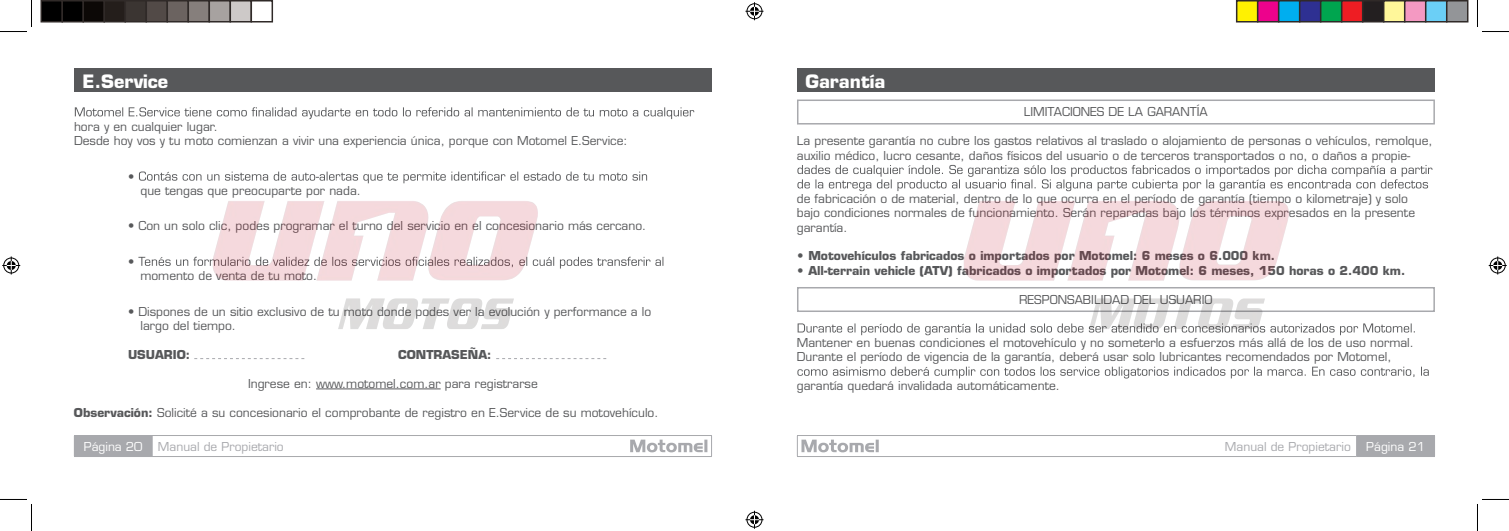
<style>
.page{position:relative;width:1509px;height:531px;background:#fff}
.page>*{position:absolute;margin:0;border:0;box-sizing:border-box;transform-origin:0 0}
.t1{font:700 18px "Eurostile LT Std";color:#fff}
.t2{font:12px/14.4px "Eurostile LT Std";color:#57585a}
.t3{font:700 12px "Eurostile LT Std";color:#57585a}
.t4{font:12px "Eurostile LT Std";color:#a8a9ad}
.t5{font:12px "Eurostile LT Std";color:#fff}
.s1{font-weight:700}
</style>
<div class="page">
<svg style="left:0;top:0;width:32px;height:32px"></svg>
<svg style="left:0;top:499px;width:32px;height:32px"></svg>
<svg style="left:1477px;top:0;width:32px;height:32px"></svg>
<svg style="left:1477px;top:499px;width:32px;height:32px"></svg>
<svg style="left:745px;top:2px;width:18px;height:18px"></svg>
<svg style="left:745px;top:510px;width:18px;height:18px"></svg>
<svg style="left:2px;top:256px;width:18px;height:18px"></svg>
<svg style="left:1488px;top:256px;width:18px;height:18px"></svg>
<div style="left:41px;top:1px;width:21px;height:21px;background:#000"></div>
<div style="left:40px;top:0;width:23px;height:22px;border:2px solid #302a28"></div>
<div style="left:62px;top:1px;width:21px;height:21px;background:#000"></div>
<div style="left:62px;top:0;width:22px;height:22px;border:2px solid #302a28"></div>
<div style="left:83px;top:1px;width:21px;height:21px;background:#0c0806"></div>
<div style="left:82px;top:0;width:23px;height:22px;border:2px solid #302a28"></div>
<div style="left:104px;top:1px;width:21px;height:21px;background:#241e1b"></div>
<div style="left:104px;top:0;width:22px;height:22px;border:2px solid #302a28"></div>
<div style="left:125px;top:1px;width:21px;height:21px;background:#3b3532"></div>
<div style="left:124px;top:0;width:23px;height:22px;border:2px solid #302a28"></div>
<div style="left:146px;top:1px;width:21px;height:21px;background:#524a47"></div>
<div style="left:146px;top:0;width:22px;height:22px;border:2px solid #302a28"></div>
<div style="left:167px;top:1px;width:21px;height:21px;background:#6b6360"></div>
<div style="left:166px;top:0;width:23px;height:22px;border:2px solid #302a28"></div>
<div style="left:188px;top:1px;width:21px;height:21px;background:#867f7c"></div>
<div style="left:188px;top:0;width:22px;height:22px;border:2px solid #302a28"></div>
<div style="left:209px;top:1px;width:21px;height:21px;background:#a7a2a0"></div>
<div style="left:208px;top:0;width:23px;height:22px;border:2px solid #302a28"></div>
<div style="left:230px;top:1px;width:21px;height:21px;background:#cdc9c8"></div>
<div style="left:230px;top:0;width:22px;height:22px;border:2px solid #302a28"></div>
<div style="left:250px;top:0;width:23px;height:22px;border:2px solid #302a28"></div>
<div style="left:1236px;top:1px;width:21px;height:21px;background:#fff101"></div>
<div style="left:1236px;top:0;width:22px;height:22px;border:2px solid #302a28"></div>
<div style="left:1257px;top:1px;width:21px;height:21px;background:#ed028c"></div>
<div style="left:1257px;top:0;width:22px;height:22px;border:2px solid #302a28"></div>
<div style="left:1278px;top:1px;width:21px;height:21px;background:#00aeef"></div>
<div style="left:1278px;top:0;width:22px;height:22px;border:2px solid #302a28"></div>
<div style="left:1299px;top:1px;width:21px;height:21px;background:#2e3092"></div>
<div style="left:1299px;top:0;width:22px;height:22px;border:2px solid #302a28"></div>
<div style="left:1320px;top:1px;width:21px;height:21px;background:#00a54f"></div>
<div style="left:1320px;top:0;width:22px;height:22px;border:2px solid #302a28"></div>
<div style="left:1341px;top:1px;width:21px;height:21px;background:#ee1d23"></div>
<div style="left:1341px;top:0;width:22px;height:22px;border:2px solid #302a28"></div>
<div style="left:1362px;top:1px;width:21px;height:21px;background:#231f20"></div>
<div style="left:1362px;top:0;width:22px;height:22px;border:2px solid #302a28"></div>
<div style="left:1383px;top:1px;width:21px;height:21px;background:#fff79a"></div>
<div style="left:1383px;top:0;width:22px;height:22px;border:2px solid #302a28"></div>
<div style="left:1404px;top:1px;width:21px;height:21px;background:#f499c2"></div>
<div style="left:1404px;top:0;width:22px;height:22px;border:2px solid #302a28"></div>
<div style="left:1425px;top:1px;width:21px;height:21px;background:#6bcff6"></div>
<div style="left:1425px;top:0;width:22px;height:22px;border:2px solid #302a28"></div>
<div style="left:1446px;top:1px;width:21px;height:21px;background:#939598"></div>
<div style="left:1446px;top:0;width:22px;height:22px;border:2px solid #302a28"></div>
<div style="left:74px;top:435px;width:78px;height:21px;background:#a8a9ad"></div>
<hr style="left:152px;top:435px;width:560px;height:1px;background:#a8a9ad">
<hr style="left:74px;top:456px;width:78px;height:1px;background:#a8a9ad">
<hr style="left:152px;top:456px;width:560px;height:1px;background:#a8a9ad">
<hr style="left:151px;top:436px;width:2px;height:20px;background:#a8a9ad">
<svg style="left:630px;top:436px;width:82px;height:20px"></svg>
<div style="left:74px;top:68px;width:638px;height:23px;background:#57585a"></div>
<svg style="left:75px;top:107px;width:619px;height:12px"></svg>
<svg style="left:626px;top:171px;width:21px;height:10px"></svg>
<svg style="left:626px;top:257px;width:37px;height:9px"></svg>
<div style="left:1357px;top:435px;width:77px;height:21px;background:#a8a9ad"></div>
<hr style="left:797px;top:435px;width:560px;height:1px;background:#a8a9ad">
<hr style="left:1357px;top:435px;width:78px;height:1px;background:#a8a9ad">
<svg style="left:1434px;top:436px;width:1px;height:20px"></svg>
<hr style="left:797px;top:456px;width:560px;height:1px;background:#a8a9ad">
<hr style="left:1357px;top:456px;width:78px;height:1px;background:#a8a9ad">
<svg style="left:1356px;top:436px;width:1px;height:20px"></svg>
<svg style="left:797px;top:436px;width:82px;height:20px"></svg>
<div style="left:797px;top:68px;width:637px;height:23px;background:#57585a"></div>
<svg style="left:797px;top:165px;width:635px;height:26px"></svg>
<svg style="left:797px;top:323px;width:618px;height:12px"></svg>
<svg style="left:797px;top:367px;width:632px;height:10px"></svg>
<div style="left:797px;top:99px;width:638px;height:25px;border:2px solid #a8a9ad"></div>
<div style="left:797px;top:287px;width:638px;height:25px;border:2px solid #a8a9ad"></div>
<img style="left:138px;top:171px;width:488px;height:219px">
<img style="left:884px;top:124px;width:493px;height:255px">
<h1 class="t1" style="left:82px;top:70px;width:87px">E.Service</h1>
<p class="t2" style="left:74px;top:119px;width:555px">hora y en cualquier lugar.<br>Desde hoy vos y tu moto comienzan a vivir una experiencia única, porque con Motomel E.Service:</p>
<p class="t2" style="left:128px;top:169px;width:8px">•</p>
<p class="t2" style="left:140px;top:183px;width:222px">que tengas que preocuparte por nada.</p>
<p class="t2" style="left:128px;top:219px;width:520px">• Con un solo clic, podes programar el turno del servicio en el concesionario más cercano.</p>
<p class="t2" style="left:128px;top:254px;width:8px">•</p>
<p class="t2" style="left:140px;top:269px;width:178px">momento de venta de tu moto.</p>
<p class="t2" style="left:140px;top:304px;width:512px;text-indent:-12px">• Dispones de un sitio exclusivo de tu moto donde podes ver la evolución y performance a lo largo del tiempo.</p>
<p class="t3" style="left:128px;top:347px;width:64px">USUARIO:</p>
<p class="t3" style="left:398px;top:347px;width:95px">CONTRASEÑA:</p>
<p class="t2" style="left:248px;top:376px;width:291px">Ingrese en: www.motomel.com.ar para registrarse</p>
<p class="t2" style="left:74px;top:405px;width:586px"><span class="s1">Observación:</span> Solicité a su concesionario el comprobante de registro en E.Service de su motovehículo.</p>
<p class="t5" style="left:84px;top:439px;width:60px">Página 20</p>
<p class="t4" style="left:158px;top:439px;width:127px">Manual de Propietario</p>
<h1 class="t1" style="left:805px;top:70px;width:82px">Garantía</h1>
<p class="t2" style="left:1024px;top:105px;width:186px">LIMITACIONES DE LA GARANTÍA</p>
<p class="t2" style="left:797px;top:134px;width:637px">La presente garantía no cubre los gastos relativos al traslado o alojamiento de personas o vehículos, remolque, auxilio médico, lucro cesante, daños físicos del usuario o de terceros transportados o no, o daños a propie-</p>
<p class="t2" style="left:797px;top:191px;width:620px">de fabricación o de material, dentro de lo que ocurra en el período de garantía (tiempo o kilometraje) y solo bajo condiciones normales de funcionamiento. Serán reparadas bajo los términos expresados en la presente garantía.</p>
<p class="t3" style="left:797px;top:248px;width:480px">• Motovehículos fabricados o importados por Motomel: 6 meses o 6.000 km.</p>
<p class="t3" style="left:797px;top:263px;width:610px">• All-terrain vehicle (ATV) fabricados o importados por Motomel: 6 meses, 150 horas o 2.400 km.</p>
<p class="t2" style="left:1019px;top:292px;width:195px">RESPONSABILIDAD DEL USUARIO</p>
<p class="t2" style="left:797px;top:335px;width:618px">Mantener en buenas condiciones el motovehículo y no someterlo a esfuerzos más allá de los de uso normal.<br>Durante el período de vigencia de la garantía, deberá usar solo lubricantes recomendados por Motomel,</p>
<p class="t2" style="left:797px;top:378px;width:265px">garantía quedará invalidada automáticamente.</p>
<p class="t4" style="left:1225px;top:439px;width:127px">Manual de Propietario</p>
<p class="t5" style="left:1366px;top:439px;width:60px">Página 21</p>
</div>
